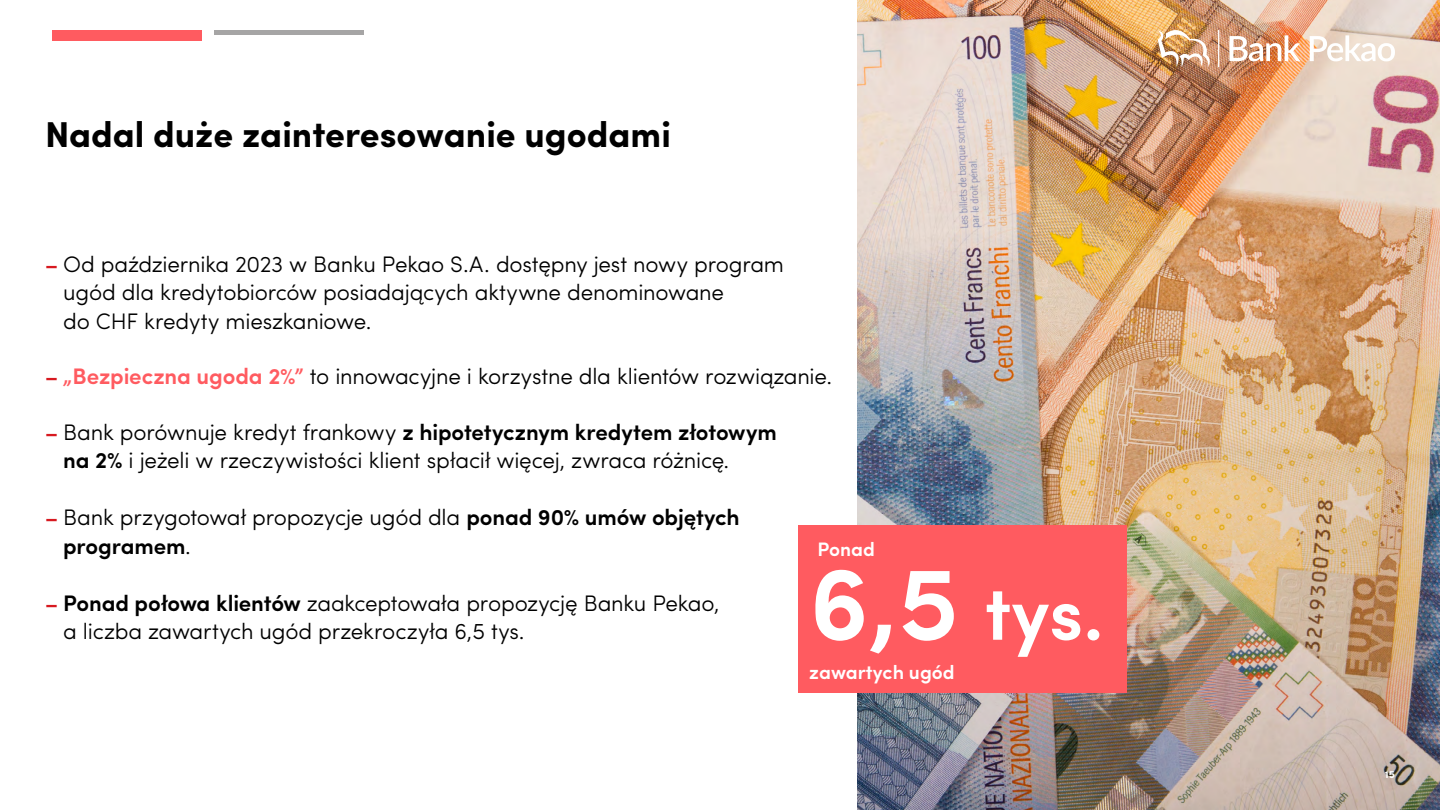
<style>
.page{position:relative;width:1440px;height:810px;background:#fff}
.page>*{position:absolute;margin:0;border:0;box-sizing:border-box;transform-origin:0 0}
.t1{font:600 75px "Sofia Pro";color:#fff}
.t2{font:700 36px "Sofia Pro";color:#000}
.t3{font:300 22.5px/28.5px "Sofia Pro";letter-spacing:-.01em;color:#000}
.t4{font:600 19.5px "Sofia Pro";color:#fff}
.t5{font:700 10.5px "Sofia Pro";color:#fff}
.s1{font-weight:600;font-size:21px;color:#d71920}
.s2{font-weight:600;color:#ff5b60}
.s3{font-weight:600}
.s4{font-size:105px}
</style>
<div class="page">
<img style="left:857px;top:0;width:583px;height:810px">
<hr style="left:1218px;top:30px;width:1px;height:37px;background:#fff">
<img style="left:1157px;top:23px;width:55px;height:44px">
<img style="left:1229px;top:35px;width:71px;height:26px">
<svg style="left:1310px;top:35px;width:85px;height:26px"></svg>
<div style="left:52px;top:30px;width:150px;height:10px;background:#ff5b60"></div>
<hr style="left:214px;top:30px;width:150px;height:4px;background:#a6a5a5">
<div style="left:798px;top:525px;width:328px;height:168px;background:#ff5b60"></div>
<h2 class="t2" style="left:45px;top:107px;width:627px">Nadal duże zainteresowanie ugodami</h2>
<p class="t3" style="left:63px;top:248px;width:722px;text-indent:-18px"><span class="s1">–</span> Od października 2023 w Banku Pekao S.A. dostępny jest nowy program ugód dla kredytobiorców posiadających aktywne denominowane<br>do CHF kredyty mieszkaniowe.</p>
<p class="t3" style="left:45px;top:361px;width:789px"><span class="s1">–</span> <span class="s2">„Bezpieczna ugoda 2%”</span> to innowacyjne i korzystne dla klientów rozwiązanie.</p>
<p class="t3" style="left:63px;top:416px;width:715px;text-indent:-18px"><span class="s1">–</span> Bank porównuje kredyt frankowy <span class="s3">z hipotetycznym kredytem złotowym na 2%</span> i jeżeli w rzeczywistości klient spłacił więcej, zwraca różnicę.</p>
<p class="t3" style="left:63px;top:502px;width:678px;text-indent:-18px"><span class="s1">–</span> Bank przygotował propozycje ugód dla <span class="s3">ponad 90% umów objętych programem</span>.</p>
<p class="t3" style="left:63px;top:587px;width:658px;text-indent:-18px"><span class="s1">–</span> <span class="s3">Ponad połowa klientów</span> zaakceptowała propozycję Banku Pekao, a liczba zawartych ugód przekroczyła 6,5 tys.</p>
<p class="t4" style="left:817px;top:534px;width:59px">Ponad</p>
<h1 class="t1" style="left:809px;top:556px;width:296px"><span class="s4">6,5</span> tys.</h1>
<p class="t4" style="left:809px;top:657px;width:147px">zawartych ugód</p>
<p class="t5" style="left:1385px;top:766px;width:12px">15</p>
</div>
